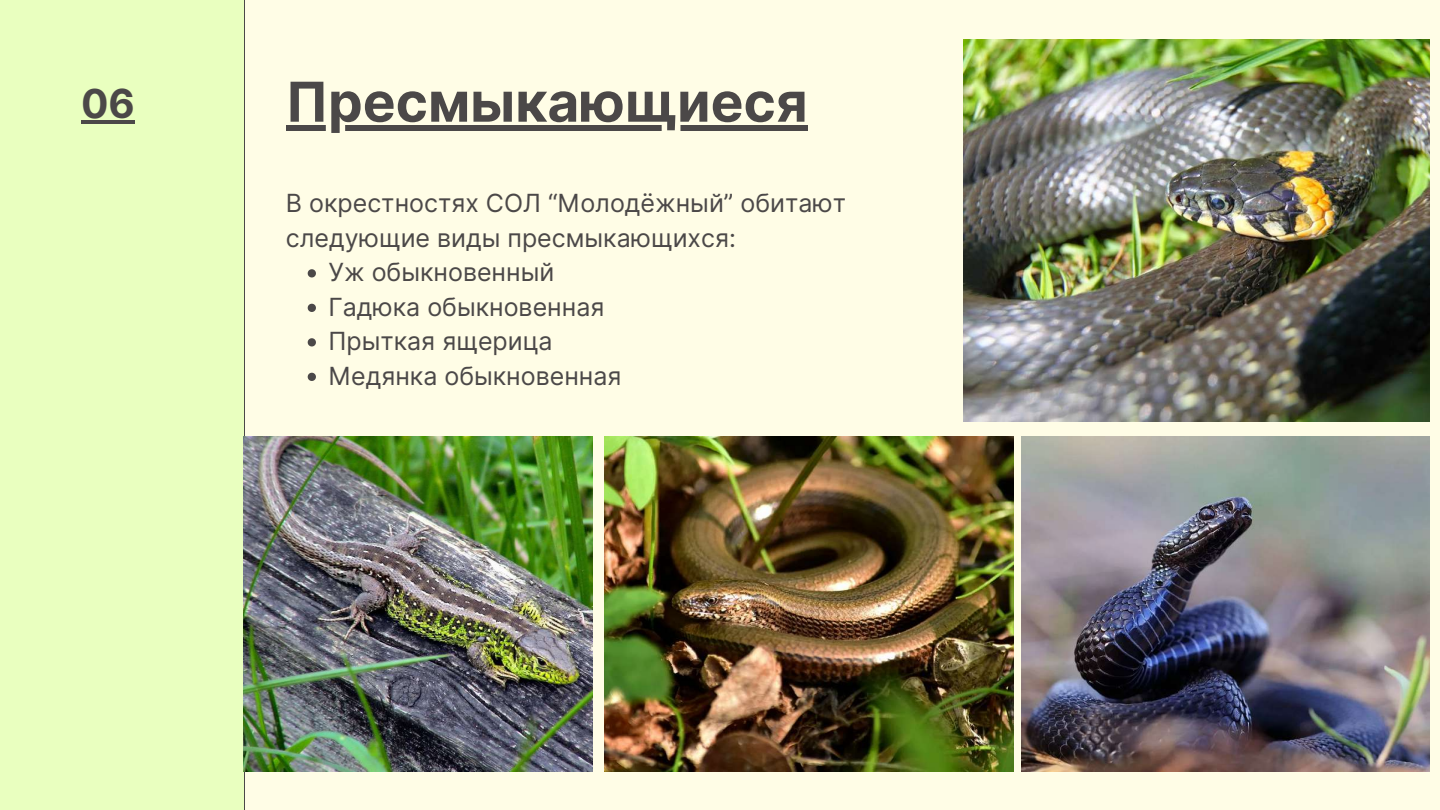
<style>
.page{position:relative;width:1440px;height:810px;background:#fffde6}
.page>*{position:absolute;margin:0;border:0;box-sizing:border-box;transform-origin:0 0}
.t1{font:700 55px "Inter";color:#4b4848}
.t2{font:700 40px "Inter";color:#4b4848}
.t3{font:25px/34.5px "Inter";color:#4b4848}
</style>
<div class="page">
<div style="left:0;top:0;width:244px;height:810px;background:#e9ffbf"></div>
<hr style="left:244px;top:0;width:1px;height:810px;background:#4b4848">
<img style="left:964px;top:40px;width:466px;height:381px">
<img style="left:1021px;top:437px;width:408px;height:334px">
<img style="left:244px;top:437px;width:349px;height:334px">
<img style="left:604px;top:437px;width:409px;height:334px">
<hr style="left:81px;top:120px;width:54px;height:4px;background:#4b4848">
<div style="left:286px;top:125px;width:522px;height:6px;background:#4b4848"></div>
<svg style="left:308px;top:269px;width:8px;height:8px"></svg>
<svg style="left:308px;top:304px;width:8px;height:8px"></svg>
<svg style="left:308px;top:338px;width:8px;height:8px"></svg>
<svg style="left:308px;top:373px;width:8px;height:8px"></svg>
<h2 class="t2" style="left:81px;top:80px;width:55px">06</h2>
<h1 class="t1" style="left:286px;top:69px;width:523px">Пресмыкающиеся</h1>
<p class="t3" style="left:286px;top:186px;width:562px">В окрестностях СОЛ “Молодёжный” обитают следующие виды пресмыкающихся:</p>
<p class="t3" style="left:328px;top:255px;width:295px">Уж обыкновенный<br>Гадюка обыкновенная<br>Прыткая ящерица<br>Медянка обыкновенная</p>
</div>
